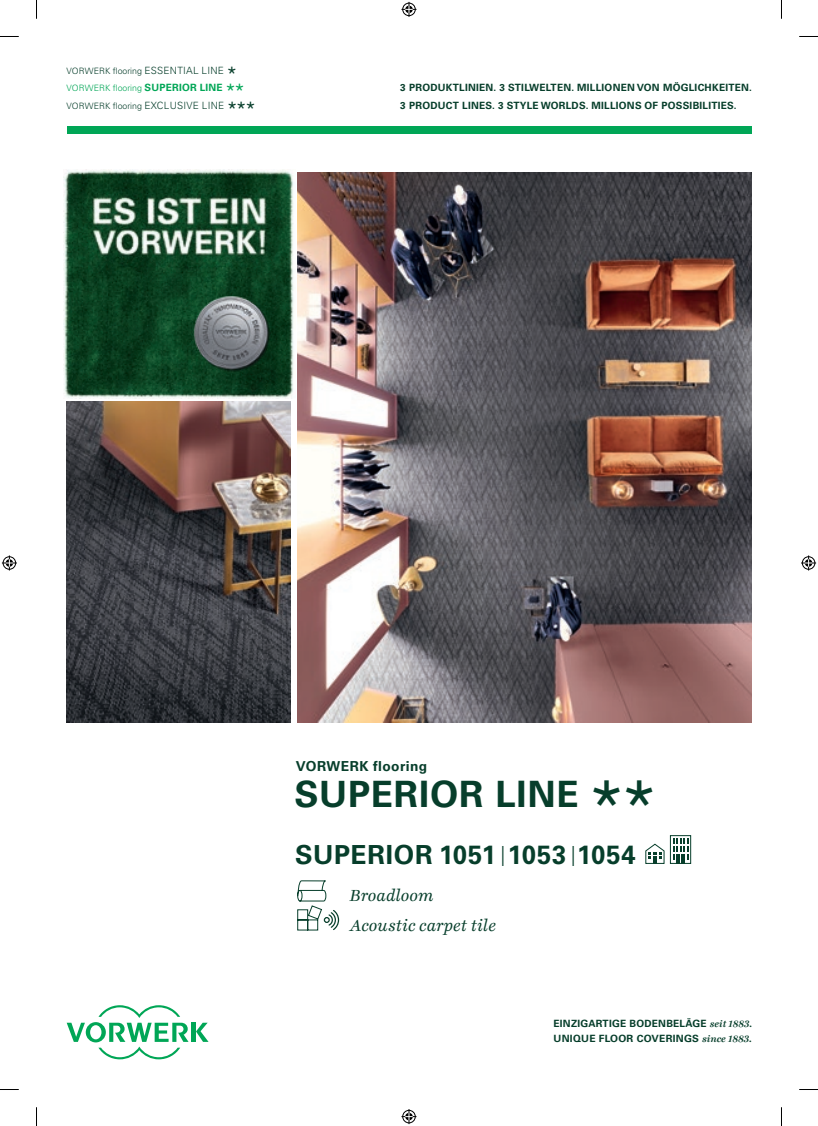
<style>
.page{position:relative;width:818px;height:1126px;background:#fff}
.page>*{position:absolute;margin:0;border:0;box-sizing:border-box;transform-origin:0 0}
.t1{font:700 36.25px "Univers LT Pro 65";letter-spacing:.025em;color:#073e2b}
.t2{font:700 26.25px "Univers LT Pro 65";letter-spacing:.025em;color:#073e2b}
.t3{font:italic 17.5px/29.1px "Ingeborg";letter-spacing:.005em;color:#073e2b}
.t4{font:700 13.75px "Univers LT Pro 65";letter-spacing:.035em;color:#073e2b}
.t5{font:700 10px/15px "Univers LT Pro 65";letter-spacing:.025em;color:#073e2b}
.t6{font:300 8.75px/17.5px "Univers LT Pro 45";color:#073e2b}
.s1{font-size:10px}
.s2{color:#00a656}
.s3{font-family:"Univers LT Pro 65";font-weight:700;font-size:10px;color:#00a656}
.s4{font-family:"Univers LT Pro 45";font-weight:300;font-size:20px}
.s5{font-family:"Ingeborg";font-style:italic}
</style>
<div class="page">
<img style="left:63px;top:169px;width:231px;height:229px">
<img style="left:176px;top:280px;width:107px;height:104px">
<img style="left:67px;top:401px;width:223px;height:321px">
<img style="left:297px;top:173px;width:453px;height:549px">
<svg style="left:196px;top:1022px;width:12px;height:19px"></svg>
<hr style="left:191px;top:1022px;width:4px;height:19px;background:#00a656">
<svg style="left:67px;top:1005px;width:121px;height:54px"></svg>
<div style="left:67px;top:126px;width:683px;height:7px;background:#00a656"></div>
<svg style="left:673px;top:838px;width:15px;height:23px"></svg>
<div style="left:669px;top:835px;width:21px;height:28px;border:1px solid #073e2b"></div>
<svg style="left:645px;top:843px;width:19px;height:21px"></svg>
<svg style="left:297px;top:880px;width:42px;height:51px"></svg>
<svg style="left:0;top:36px;width:19px;height:1px"></svg>
<svg style="left:799px;top:36px;width:18px;height:1px"></svg>
<svg style="left:0;top:1089px;width:19px;height:1px"></svg>
<svg style="left:799px;top:1089px;width:18px;height:1px"></svg>
<svg style="left:36px;top:0;width:1px;height:19px"></svg>
<svg style="left:36px;top:1107px;width:1px;height:18px"></svg>
<svg style="left:401px;top:2px;width:15px;height:15px"></svg>
<svg style="left:401px;top:1109px;width:15px;height:14px"></svg>
<svg style="left:2px;top:555px;width:15px;height:15px"></svg>
<svg style="left:801px;top:555px;width:14px;height:15px"></svg>
<p class="t6" style="left:67px;top:62px;width:159px">VORWERK flooring <span class="s1">ESSENTIAL LINE<br></span><span class="s2">VORWERK flooring</span> <span class="s3">SUPERIOR LINE<br></span>VORWERK flooring <span class="s1">EXCLUSIVE LINE</span></p>
<p class="t5" style="left:400px;top:79px;width:353px;line-height:17.5px">3 PRODUKTLINIEN. 3 STILWELTEN. MILLIONEN VON MÖGLICHKEITEN.<br>3 PRODUCT LINES. 3 STYLE WORLDS. MILLIONS OF POSSIBILITIES.</p>
<h3 class="t4" style="left:296px;top:757px;width:133px">VORWERK flooring</h3>
<h1 class="t1" style="left:294px;top:772px;width:285px">SUPERIOR LINE</h1>
<h2 class="t2" style="left:295px;top:838px;width:341px">SUPERIOR 1051 <span class="s4">|</span>1053 <span class="s4">|</span>1054</h2>
<h3 class="t3" style="left:349px;top:881px;width:147px">Broadloom<br>Acoustic carpet tile</h3>
<p class="t5" style="left:553px;top:1015px;width:200px">EINZIGARTIGE BODENBELÄGE <span class="s5">seit 1883.<br></span>UNIQUE FLOOR COVERINGS <span class="s5">since 1883.</span></p>
</div>
